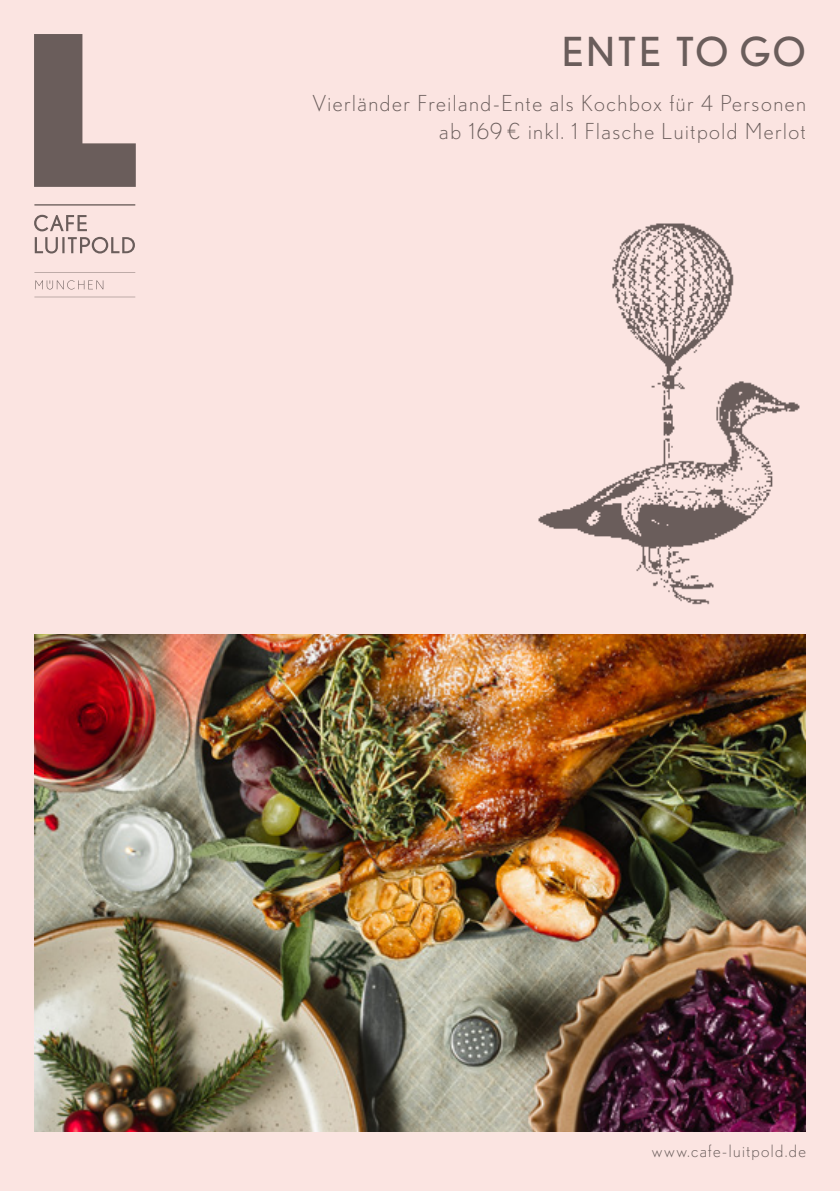
<style>
.page{position:relative;width:840px;height:1191px;background:#fff}
.page>*{position:absolute;margin:0;border:0;box-sizing:border-box;transform-origin:0 0}
.t1{font:40px "Nobel";letter-spacing:.06em;color:#6a5d5b}
.t2{font:300 22px/28px "Nobel";letter-spacing:.07em;color:#6a5d5b;text-align:right}
.t3{font:300 17px "Nobel";letter-spacing:.08em;color:#6a5d5b}
</style>
<div class="page">
<div style="left:0;top:0;width:839px;height:1191px;background:#fbe4e1"></div>
<svg style="left:34px;top:34px;width:102px;height:263px"></svg>
<img style="left:538px;top:223px;width:262px;height:382px">
<img style="left:34px;top:634px;width:771px;height:497px">
<h1 class="t1" style="left:561px;top:29px;width:245px">ENTE TO GO</h1>
<p class="t2" style="left:312px;top:89px;width:495px">Vierländer Freiland-Ente als Kochbox für 4 Personen ab 169 € inkl. 1 Flasche Luitpold Merlot</p>
<p class="t3" style="left:651px;top:1141px;width:155px">www.cafe-luitpold.de</p>
</div>
